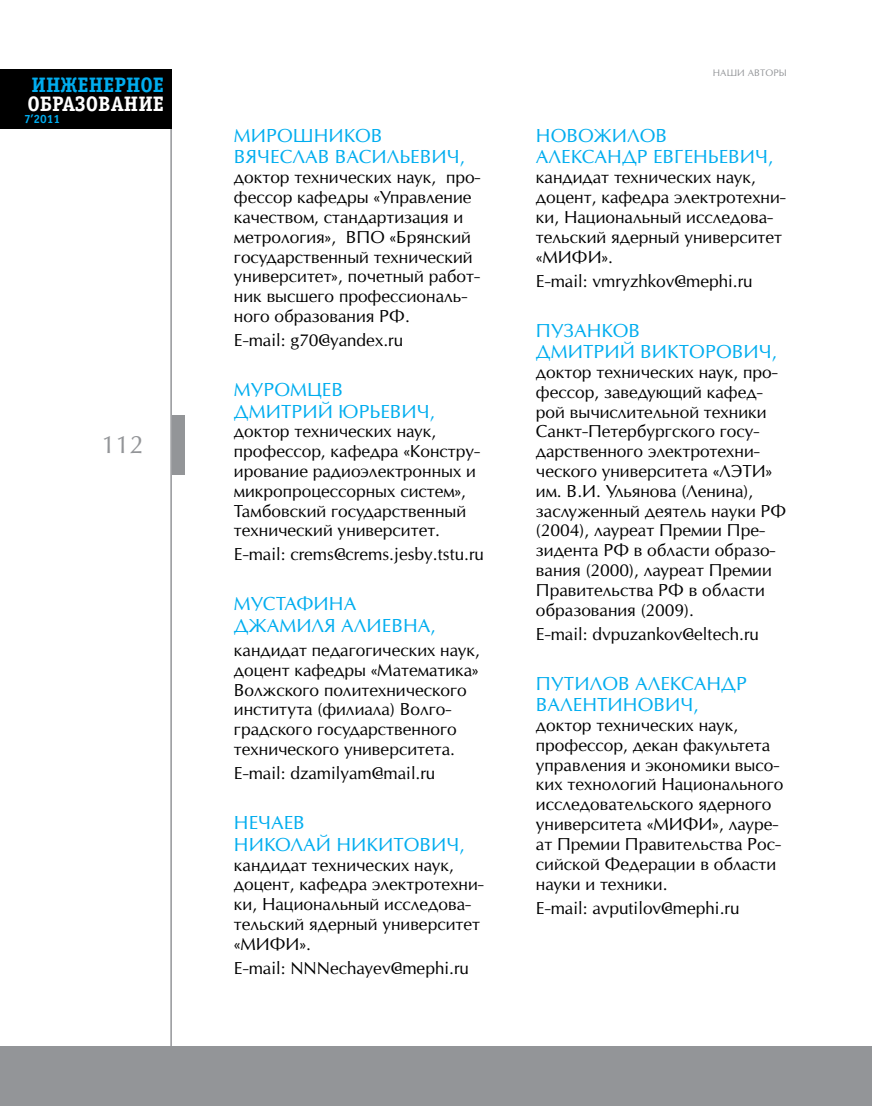
<style>
.page{position:relative;width:872px;height:1106px;background:#fff}
.page>*{position:absolute;margin:0;border:0;box-sizing:border-box;transform-origin:0 0}
.t1{font:24px "Opium New";color:#939598}
.t2{font:700 21px "Officina Serif C";color:#fff}
.t3{font:700 21px "Officina Serif C";color:#00adef}
.t4{font:18px/21.6px "Opium New";color:#00adef}
.t5{font:16.5px/19.8px "Opium New";color:#000}
.t6{font:700 12px "Officina Sans C";color:#00adef}
.t7{font:9px "Opium New";letter-spacing:.01em;color:#939598}
</style>
<div class="page">
<hr style="left:170px;top:69px;width:2px;height:1037px;background:#939598">
<div style="left:0;top:1046px;width:872px;height:60px;background:#939598"></div>
<div style="left:0;top:69px;width:172px;height:60px;background:#000"></div>
<div style="left:172px;top:415px;width:12px;height:60px;background:#939598"></div>
<p class="t3" style="left:32px;top:73px;width:134px">ИНЖЕНЕРНОЕ</p>
<p class="t2" style="left:28px;top:91px;width:138px">ОБРАЗОВАНИЕ</p>
<p class="t6" style="left:24px;top:113px;width:38px">7’2011</p>
<h1 class="t1" style="left:101px;top:429px;width:44px">112</h1>
<p class="t4" style="left:234px;top:124px;width:232px">Мирош ников<br>Вяч еслав Васильевич ,</p>
<p class="t5" style="left:234px;top:167px;width:248px">доктор технических наук, про&shy;фессор кафедры «Управление качеством, стандартизация и метрология», В ПО «Б рянский государственный технический университет», почетный работ&shy;ник высшего профессиональ&shy;ного образования РФ.</p>
<p class="t5" style="left:234px;top:330px;width:171px">E-mail: g70@yandex.ru</p>
<p class="t4" style="left:234px;top:378px;width:203px">Муром цев<br>Дмитрий Юрьевич,</p>
<p class="t5" style="left:234px;top:421px;width:248px">доктор технических наук, профессор, кафедра «Констру&shy;ирование радиоэлектронных и микропроцессорных сиcтем»,<br>Тамбовский государственный технический университет.</p>
<p class="t5" style="left:234px;top:544px;width:251px">E-mail: crems@crems.jesby.tstu.ru</p>
<p class="t4" style="left:234px;top:593px;width:203px">Мустафина<br>Джам иля Алиевна,</p>
<p class="t5" style="left:234px;top:640px;width:247px">кандидат педагогических наук, доцент кафедры «Математика»<br>В олжского политехнического института (филиала) В олго&shy;градского государственного технического университета.</p>
<p class="t5" style="left:234px;top:763px;width:203px">E-mail: dzamilyam@mail.ru</p>
<p class="t4" style="left:234px;top:811px;width:232px">Н ечаев<br>Н иколай Н икитович,</p>
<p class="t5" style="left:234px;top:854px;width:251px">кандидат технических наук, доцент, кафедра электротехни&shy;ки, Н ациональный исследова&shy;тельский ядерный университет «МИФИ».</p>
<p class="t5" style="left:234px;top:958px;width:236px">E-mail: NNNechayev@mephi.ru</p>
<p class="t7" style="left:713px;top:67px;width:74px">Наш и авторы</p>
<p class="t4" style="left:536px;top:124px;width:239px">Новожилов<br>Александр Евгеньевич,</p>
<p class="t5" style="left:536px;top:167px;width:251px">кандидат технических наук, доцент, кафедра электротехни&shy;ки, Н ациональный исследова&shy;тельский ядерный университет «МИФИ».</p>
<p class="t5" style="left:536px;top:271px;width:218px">E-mail: vmryzhkov@mephi.ru</p>
<p class="t4" style="left:536px;top:319px;width:242px">Пузанков<br>Дмитрий В икторович,</p>
<p class="t5" style="left:536px;top:362px;width:252px">доктор технических наук, про&shy;фессор, заведующий кафед&shy;рой вычислительной техники<br>Санкт-Петербургского госу&shy;дарственного электротехни&shy;ческого университета «ЛЭТИ » им. В .И . Ульянова (Ленина), заслуженный деятель науки РФ (2004), лауреат Премии Пре&shy;зидента РФ в области образо&shy;вания (2000), лауреат Премии<br>Правительства РФ в области образования (2009).</p>
<p class="t5" style="left:536px;top:624px;width:224px">E-mail: dvpuzankov@eltech.ru</p>
<p class="t4" style="left:536px;top:672px;width:212px">Путилов Александр<br>Валентинович,</p>
<p class="t5" style="left:536px;top:715px;width:249px">доктор технических наук, профессор, декан факультета управления и экономики высо&shy;ких технологий Н ационального исследовательского ядерного университета «МИ ФИ », лауре&shy;ат Премии Правительства Рос&shy;сийской Федерации в области науки и техники.</p>
<p class="t5" style="left:536px;top:897px;width:205px">E-mail: avputilov@mephi.ru</p>
</div>
